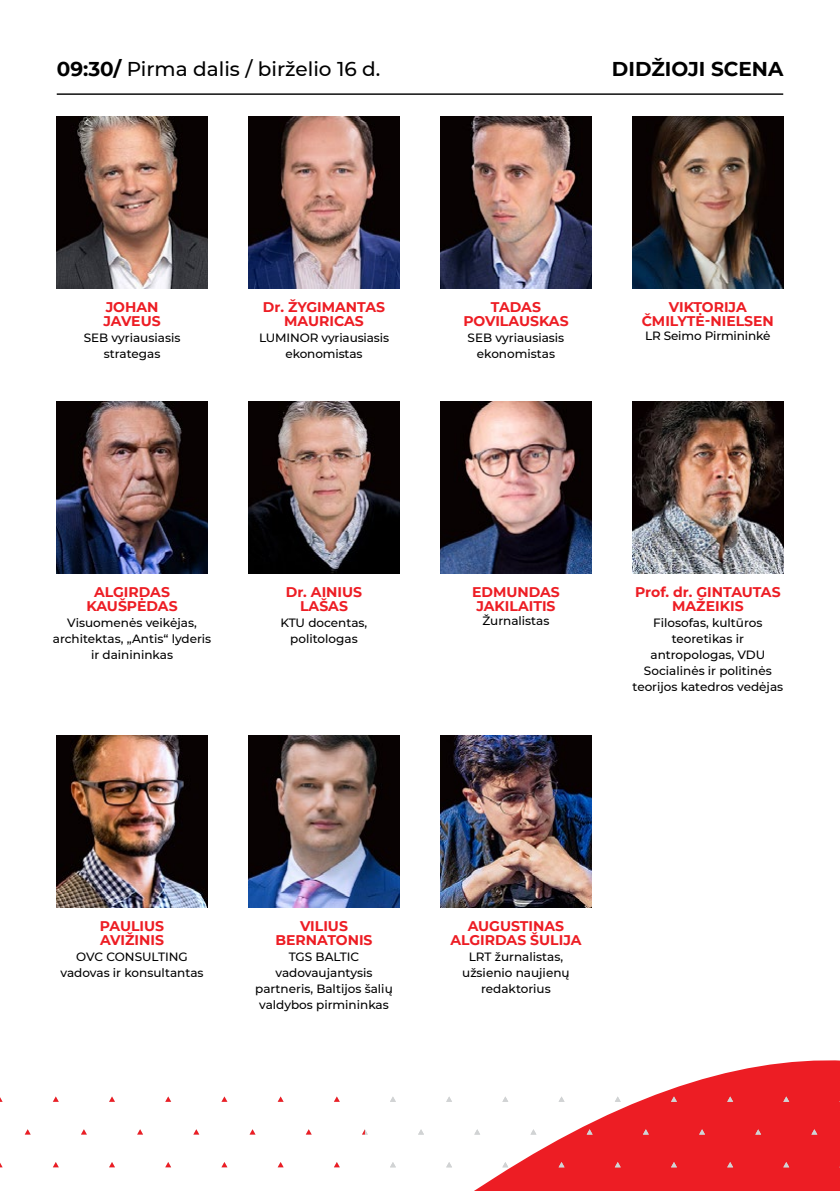
<style>
.page{position:relative;width:840px;height:1191px;background:#fff}
.page>*{position:absolute;margin:0;border:0;box-sizing:border-box;transform-origin:0 0}
.t1{font:500 20px "Montserrat";color:#000}
.t2{font:700 20px "Montserrat";color:#000}
.t3{font:700 14px/14px "Montserrat";color:#ed1d24;text-align:center}
.t4{font:500 12px/16px "Montserrat";color:#000;text-align:center}
.s1{font-weight:700}
</style>
<div class="page">
<svg style="left:0;top:1060px;width:839px;height:131px"></svg>
<img style="left:440px;top:117px;width:151px;height:171px">
<img style="left:632px;top:117px;width:150px;height:171px">
<img style="left:248px;top:402px;width:151px;height:171px">
<img style="left:57px;top:402px;width:150px;height:171px">
<img style="left:440px;top:402px;width:151px;height:171px">
<img style="left:57px;top:117px;width:150px;height:171px">
<img style="left:248px;top:117px;width:151px;height:171px">
<img style="left:440px;top:736px;width:151px;height:171px">
<img style="left:632px;top:402px;width:150px;height:171px">
<img style="left:57px;top:736px;width:150px;height:171px">
<hr style="left:57px;top:93px;width:725px;height:2px;background:#000">
<img style="left:248px;top:736px;width:151px;height:171px">
<svg style="left:0;top:1097px;width:3px;height:4px"></svg>
<svg style="left:53px;top:1096px;width:6px;height:5px"></svg>
<svg style="left:109px;top:1096px;width:6px;height:5px"></svg>
<svg style="left:165px;top:1096px;width:6px;height:5px"></svg>
<svg style="left:221px;top:1096px;width:6px;height:5px"></svg>
<svg style="left:277px;top:1096px;width:6px;height:5px"></svg>
<svg style="left:333px;top:1096px;width:6px;height:5px"></svg>
<svg style="left:25px;top:1129px;width:6px;height:5px"></svg>
<svg style="left:81px;top:1129px;width:6px;height:5px"></svg>
<svg style="left:137px;top:1129px;width:6px;height:5px"></svg>
<svg style="left:193px;top:1129px;width:6px;height:5px"></svg>
<svg style="left:249px;top:1129px;width:6px;height:5px"></svg>
<svg style="left:305px;top:1129px;width:6px;height:5px"></svg>
<svg style="left:0;top:1162px;width:3px;height:5px"></svg>
<svg style="left:53px;top:1162px;width:6px;height:5px"></svg>
<svg style="left:109px;top:1162px;width:6px;height:5px"></svg>
<svg style="left:165px;top:1162px;width:6px;height:5px"></svg>
<svg style="left:221px;top:1162px;width:6px;height:5px"></svg>
<svg style="left:277px;top:1162px;width:6px;height:5px"></svg>
<svg style="left:333px;top:1162px;width:6px;height:5px"></svg>
<svg style="left:390px;top:1096px;width:5px;height:5px"></svg>
<svg style="left:446px;top:1096px;width:6px;height:5px"></svg>
<svg style="left:502px;top:1096px;width:6px;height:5px"></svg>
<svg style="left:558px;top:1096px;width:6px;height:5px"></svg>
<svg style="left:614px;top:1096px;width:6px;height:5px"></svg>
<svg style="left:670px;top:1096px;width:6px;height:5px"></svg>
<svg style="left:726px;top:1096px;width:6px;height:5px"></svg>
<svg style="left:362px;top:1129px;width:5px;height:5px"></svg>
<svg style="left:418px;top:1129px;width:6px;height:5px"></svg>
<svg style="left:474px;top:1129px;width:6px;height:5px"></svg>
<svg style="left:530px;top:1129px;width:6px;height:5px"></svg>
<svg style="left:586px;top:1129px;width:6px;height:5px"></svg>
<svg style="left:642px;top:1129px;width:6px;height:5px"></svg>
<svg style="left:698px;top:1129px;width:6px;height:5px"></svg>
<svg style="left:390px;top:1162px;width:5px;height:5px"></svg>
<svg style="left:446px;top:1162px;width:6px;height:5px"></svg>
<svg style="left:502px;top:1162px;width:6px;height:5px"></svg>
<svg style="left:558px;top:1162px;width:6px;height:5px"></svg>
<svg style="left:614px;top:1162px;width:6px;height:5px"></svg>
<svg style="left:670px;top:1162px;width:6px;height:5px"></svg>
<svg style="left:726px;top:1162px;width:6px;height:5px"></svg>
<svg style="left:782px;top:1096px;width:6px;height:5px"></svg>
<svg style="left:754px;top:1129px;width:6px;height:5px"></svg>
<svg style="left:810px;top:1129px;width:6px;height:5px"></svg>
<svg style="left:782px;top:1162px;width:6px;height:5px"></svg>
<h1 class="t1" style="left:57px;top:57px;width:325px"><span class="s1">09:30/</span> Pirma dalis / birželio 16 d.</h1>
<h1 class="t2" style="left:611px;top:57px;width:173px">DIDŽIOJI SCENA</h1>
<p class="t3" style="left:103px;top:300px;width:59px;text-align:left">JOHAN<br>JAVEUS</p>
<p class="t4" style="left:84px;top:329px;width:98px">SEB vyriausiasis strategas</p>
<p class="t3" style="left:263px;top:300px;width:124px">Dr. ŽYGIMANTAS<br>MAURICAS</p>
<p class="t4" style="left:259px;top:329px;width:131px">LUMINOR vyriausiasis ekonomistas</p>
<p class="t3" style="left:463px;top:300px;width:107px">TADAS<br>POVILAUSKAS</p>
<p class="t4" style="left:467px;top:329px;width:98px">SEB vyriausiasis ekonomistas</p>
<p class="t3" style="left:641px;top:300px;width:134px">VIKTORIJA<br>ČMILYTĖ-NIELSEN</p>
<p class="t4" style="left:644px;top:327px;width:127px">LR Seimo Pirmininkė</p>
<p class="t3" style="left:86px;top:585px;width:92px">ALGIRDAS<br>KAUŠPĖDAS</p>
<p class="t4" style="left:53px;top:615px;width:160px">Visuomenės veikėjas, architektas, „Antis“ lyderis ir dainininkas</p>
<p class="t3" style="left:286px;top:585px;width:78px">Dr. AINIUS<br>LAŠAS</p>
<p class="t4" style="left:280px;top:615px;width:88px">KTU docentas, politologas</p>
<p class="t3" style="left:472px;top:585px;width:89px">EDMUNDAS<br>JAKILAITIS</p>
<p class="t4" style="left:482px;top:613px;width:68px">Žurnalistas</p>
<p class="t3" style="left:634px;top:585px;width:147px">Prof. dr. GINTAUTAS<br>MAŽEIKIS</p>
<p class="t4" style="left:632px;top:615px;width:152px">Filosofas, kultūros teoretikas ir antropologas, VDU<br>Socialinės ir politinės teorijos katedros vedėjas</p>
<p class="t3" style="left:100px;top:919px;width:66px;text-align:left">PAULIUS<br>AVIŽINIS</p>
<p class="t4" style="left:61px;top:949px;width:144px">OVC CONSULTING vadovas ir konsultantas</p>
<p class="t3" style="left:275px;top:919px;width:99px">VILIUS<br>BERNATONIS</p>
<p class="t4" style="left:255px;top:949px;width:139px">TGS BALTIC vadovaujantysis partneris, Baltijos šalių valdybos pirmininkas</p>
<p class="t3" style="left:450px;top:919px;width:132px">AUGUSTINAS<br>ALGIRDAS ŠULIJA</p>
<p class="t4" style="left:462px;top:949px;width:109px">LRT žurnalistas, užsienio naujienų redaktorius</p>
</div>
